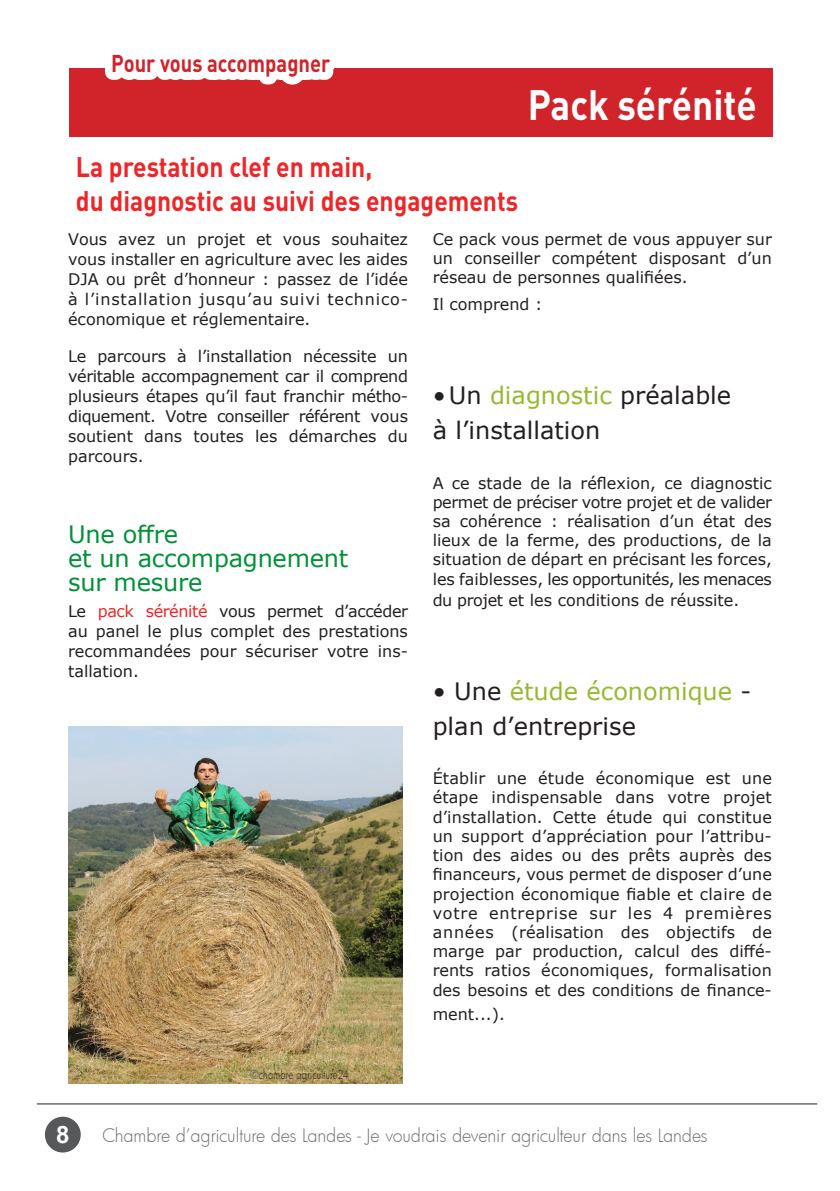
<style>
.page{position:relative;width:840px;height:1191px;background:#fff}
.page>*{position:absolute;margin:0;border:0;box-sizing:border-box;transform-origin:0 0}
.t1{font:700 42px "DIN Pro";color:#fff;scale:.88 1}
.t2{font:700 28px "DIN Pro";color:#ee2628;scale:.88 1}
.t3{font:24px "Verdana";color:#231f20}
.t4{font:24px "Verdana";letter-spacing:-.01em;color:#009139}
.t5{font:24px "Verdana";color:#96b931}
.t6{font:700 24px "DIN Pro";color:#d1232a;scale:.84 1}
.t7{font:700 24px "Arial";color:#fff}
.t8{font:300 18px "Futura";letter-spacing:-.005em;color:#6c6d70}
.t9{font:16px/19.2px "Verdana";color:#231f20;text-align:justify}
.t10{font:300 12px "Futura";letter-spacing:.025em;color:#231f20;scale:.77 1}
.s1{color:#ee2628}
.s2{color:#5c5c5f}
.s3{color:#96b931}
.s4{color:#231f20}
</style>
<div class="page">
<div style="left:45px;top:1116px;width:36px;height:36px;background:#57585a;border-radius:50%"></div>
<hr style="left:37px;top:1103px;width:779px;height:1px;background:#231f20">
<div style="left:69px;top:68px;width:703px;height:68px;background:#d1232a"></div>
<svg style="left:105px;top:68px;width:230px;height:17px"></svg>
<img style="left:68px;top:726px;width:334px;height:357px">
<p class="t6" style="left:111px;top:47px;width:262px">Pour vous accompagner</p>
<p class="t1" style="left:527px;top:76px;width:261px">Pack sérénité</p>
<p class="t2" style="left:76px;top:148px;width:338px">La prestation clef en main,</p>
<p class="t2" style="left:76px;top:182px;width:504px">du diagnostic au suivi des engagements</p>
<p class="t9" style="left:68px;top:229px;width:341px;line-height:20px">Vous avez un projet et vous souhaitez vous installer en agriculture avec les aides DJA ou prêt d’honneur : passez de l’idée à l’installation jusqu’au suivi technico&shy;économique et réglementaire.</p>
<p class="t9" style="left:68px;top:346px;width:341px;line-height:20px">Le parcours à l’installation nécessite un véritable accompagnement car il comprend plusieurs étapes qu’il faut franchir métho&shy;diquement. Votre conseiller référent vous soutient dans toutes les démarches du parcours.</p>
<p class="t4" style="left:68px;top:517px;width:111px">Une offre</p>
<p class="t4" style="left:68px;top:541px;width:281px">et un accompagnement</p>
<p class="t4" style="left:68px;top:565px;width:136px">sur mesure</p>
<p class="t9" style="left:68px;top:600px;width:341px;line-height:20px">Le <span class="s1">pack sérénité</span> vous permet d’accéder au panel le plus complet des prestations recommandées pour sécuriser votre ins&shy;tallation.</p>
<p class="t10" style="left:249px;top:1066px;width:130px"><span class="s2">©</span>chambre agriculture24</p>
<p class="t9" style="left:432px;top:229px;width:340px">Ce pack vous permet de vous appuyer sur un conseiller compétent disposant d’un réseau de personnes qualifiées.</p>
<p class="t9" style="left:432px;top:295px;width:111px">Il comprend :</p>
<p class="t3" style="left:432px;top:379px;width:300px">•Un <span class="s3">diagnostic</span> préalable</p>
<p class="t3" style="left:432px;top:413px;width:169px">à l’installation</p>
<p class="t9" style="left:432px;top:473px;width:340px">A ce stade de la réflexion, ce diagnostic permet de préciser votre projet et de valider sa cohérence : réalisation d’un état des lieux de la ferme, des productions, de la situation de départ en précisant les forces, les faiblesses, les opportunités, les menaces</p>
<p class="t9" style="left:432px;top:590px;width:308px">du projet et les conditions de réussite.</p>
<p class="t5" style="left:432px;top:675px;width:320px"><span class="s4">• Une</span> étude économique <span class="s4">-</span></p>
<p class="t3" style="left:432px;top:709px;width:205px">plan d’entreprise</p>
<p class="t9" style="left:432px;top:768px;width:340px">Établir une étude économique est une étape indispensable dans votre projet d’installation. Cette étude qui constitue un support d’appréciation pour l’attribu&shy;tion des aides ou des prêts auprès des financeurs, vous permet de disposer d’une projection économique fiable et claire de votre entreprise sur les 4 premières années (réalisation des objectifs de marge par production, calcul des diffé&shy;rents ratios économiques, formalisation des besoins et des conditions de finance-</p>
<p class="t9" style="left:432px;top:1004px;width:74px">ment...).</p>
<h3 class="t7" style="left:56px;top:1118px;width:15px">8</h3>
<p class="t8" style="left:102px;top:1123px;width:606px">Chambre d’agriculture des Landes - Je voudrais devenir agriculteur dans les Landes</p>
</div>
